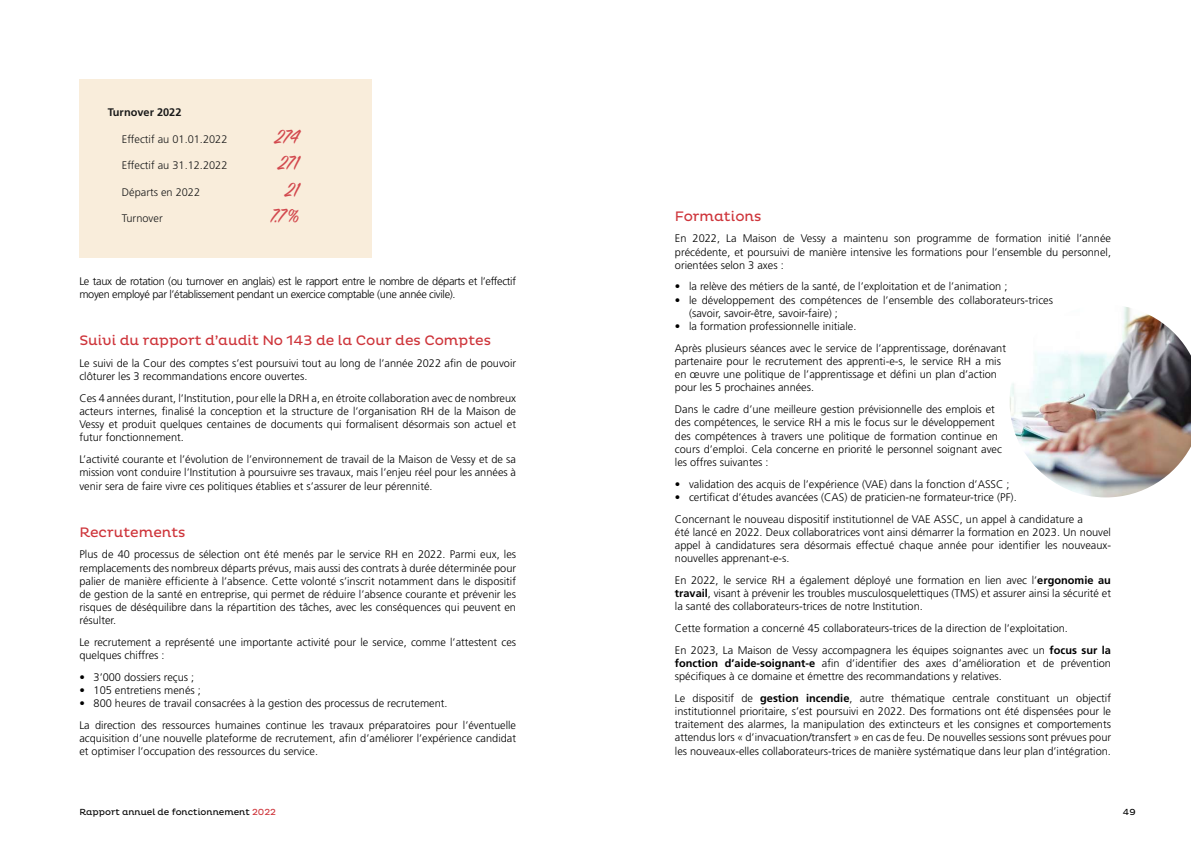
<style>
.page{position:relative;width:1191px;height:842px;background:#fff}
.page>*{position:absolute;margin:0;border:0;box-sizing:border-box;transform-origin:0 0}
.t1{font:22px "Sign Painter House Script";letter-spacing:-.02em;color:#ce343a}
.t2{font:14px "Pluto";color:#ce343a}
.t3{font:300 11px/13.2px "Frutiger";color:#000}
.t4{font:300 11px/13.2px "Frutiger";letter-spacing:-.03em;color:#000}
.t5{font:700 11px "Frutiger";color:#000}
.t6{font:9px "Pluto";color:#000}
.s1{font-weight:700}
.s2{color:#ce343a}
</style>
<div class="page">
<div style="left:79px;top:79px;width:292px;height:179px;background:#f9ecd8"></div>
<img style="left:1009px;top:307px;width:182px;height:190px">
<p class="t5" style="left:108px;top:106px;width:75px">Turnover 2022</p>
<p class="t3" style="left:122px;top:132px;width:107px">Effectif au 01.01.2022</p>
<h1 class="t1" style="left:274px;top:123px;width:26px">274</h1>
<p class="t3" style="left:122px;top:159px;width:107px">Effectif au 31.12.2022</p>
<h1 class="t1" style="left:278px;top:149px;width:23px">271</h1>
<p class="t3" style="left:122px;top:185px;width:80px">Départs en 2022</p>
<h1 class="t1" style="left:285px;top:175px;width:15px">21</h1>
<p class="t3" style="left:122px;top:212px;width:42px">Turnover</p>
<h1 class="t1" style="left:270px;top:202px;width:30px">7.7%</h1>
<p class="t4" style="left:79px;top:275px;width:438px">Le taux de rotation (ou turnover en anglais) est le rapport entre le nombre de départs et l’effectif moyen employé par l’établissement pendant un exercice comptable (une année civile).</p>
<p class="t2" style="left:79px;top:333px;width:413px">Suivi du rapport d’audit No 143 de la Cour des Comptes</p>
<p class="t3" style="left:79px;top:356px;width:438px">Le suivi de la Cour des comptes s’est poursuivi tout au long de l’année 2022 afin de pouvoir clôturer les 3 recommandations encore ouvertes.</p>
<p class="t3" style="left:79px;top:391px;width:438px;text-align:justify">Ces 4 années durant, l’Institution, pour elle la DRH a, en étroite collaboration avec de nombreux acteurs internes, finalisé la conception et la structure de l’organisation RH de la Maison de Vessy et produit quelques centaines de documents qui formalisent désormais son actuel et futur fonctionnement.</p>
<p class="t3" style="left:79px;top:453px;width:438px;text-align:justify">L’activité courante et l’évolution de l’environnement de travail de la Maison de Vessy et de sa mission vont conduire l’Institution à poursuivre ses travaux, mais l’enjeu réel pour les années à venir sera de faire vivre ces politiques établies et s’assurer de leur pérennité.</p>
<p class="t2" style="left:79px;top:524px;width:108px">Recrutements</p>
<p class="t3" style="left:79px;top:548px;width:438px;text-align:justify">Plus de 40 processus de sélection ont été menés par le service RH en 2022. Parmi eux, les remplacements des nombreux départs prévus, mais aussi des contrats à durée déterminée pour palier de manière efficiente à l’absence. Cette volonté s’inscrit notamment dans le dispositif de gestion de la santé en entreprise, qui permet de réduire l’absence courante et prévenir les risques de déséquilibre dans la répartition des tâches, avec les conséquences qui peuvent en résulter.</p>
<p class="t3" style="left:79px;top:636px;width:438px">Le recrutement a représenté une importante activité pour le service, comme l’attestent ces quelques chiffres :</p>
<p class="t3" style="left:79px;top:670px;width:116px">• 3’000 dossiers reçus ;</p>
<p class="t3" style="left:79px;top:684px;width:123px">• 105 entretiens menés ;</p>
<p class="t3" style="left:79px;top:693px;width:438px;line-height:21.7px">• 800 heures de travail consacrées à la gestion des processus de recrutement.<br>La direction des ressources humaines continue les travaux préparatoires pour l’éventuelle</p>
<p class="t3" style="left:79px;top:732px;width:438px">acquisition d’une nouvelle plateforme de recrutement, afin d’améliorer l’expérience candidat et optimiser l’occupation des ressources du service.</p>
<p class="t2" style="left:675px;top:208px;width:88px">Formations</p>
<p class="t3" style="left:675px;top:232px;width:437px;text-align:justify">En 2022, La Maison de Vessy a maintenu son programme de formation initié l’année précédente, et poursuivi de manière intensive les formations pour l’ensemble du personnel, orientées selon 3 axes :</p>
<p class="t3" style="left:675px;top:280px;width:334px">• la relève des métiers de la santé, de l’exploitation et de l’animation ;</p>
<p class="t3" style="left:689px;top:293px;width:365px;text-indent:-14px">• le développement des compétences de l’ensemble des collaborateurs-trices (savoir, savoir-être, savoir-faire) ;</p>
<p class="t3" style="left:675px;top:315px;width:333px;line-height:21.7px">• la formation professionnelle initiale.<br>Après plusieurs séances avec le service de l’apprentissage, dorénavant</p>
<p class="t3" style="left:675px;top:355px;width:328px">partenaire pour le recrutement des apprenti-e-s, le service RH a mis en œuvre une politique de l’apprentissage et défini un plan d’action pour les 5 prochaines années.</p>
<p class="t3" style="left:675px;top:403px;width:329px">Dans le cadre d’une meilleure gestion prévisionnelle des emplois et des compétences, le service RH a mis le focus sur le développement des compétences à travers une politique de formation continue en cours d’emploi. Cela concerne en priorité le personnel soignant avec les offres suivantes :</p>
<p class="t3" style="left:675px;top:477px;width:336px">• validation des acquis de l’expérience (VAE) dans la fonction d’ASSC ;</p>
<p class="t3" style="left:675px;top:486px;width:409px;line-height:21.7px">• certificat d’études avancées (CAS) de praticien-ne formateur-trice (PF).<br>Concernant le nouveau dispositif institutionnel de VAE ASSC, un appel à candidature a</p>
<p class="t3" style="left:675px;top:525px;width:438px;text-align:justify">été lancé en 2022. Deux collaboratrices vont ainsi démarrer la formation en 2023. Un nouvel appel à candidatures sera désormais effectué chaque année pour identifier les nouveaux&shy;nouvelles apprenant-e-s.</p>
<p class="t3" style="left:675px;top:573px;width:437px;text-align:justify">En 2022, le service RH a également déployé une formation en lien avec l’<span class="s1">ergonomie au travail</span>, visant à prévenir les troubles musculosquelettiques (TMS) et assurer ainsi la sécurité et la santé des collaborateurs-trices de notre Institution.</p>
<p class="t3" style="left:675px;top:617px;width:437px;line-height:21.7px">Cette formation a concerné 45 collaborateurs-trices de la direction de l’exploitation.<br>En 2023, La Maison de Vessy accompagnera les équipes soignantes avec un <span class="s1">focus sur la</span></p>
<p class="t3" style="left:675px;top:656px;width:437px"><span class="s1">fonction d’aide-soignant-e</span> afin d’identifier des axes d’amélioration et de prévention spécifiques à ce domaine et émettre des recommandations y relatives.</p>
<p class="t3" style="left:675px;top:691px;width:438px;text-align:justify">Le dispositif de <span class="s1">gestion incendie</span>, autre thématique centrale constituant un objectif institutionnel prioritaire, s’est poursuivi en 2022. Des formations ont été dispensées pour le traitement des alarmes, la manipulation des extincteurs et les consignes et comportements attendus lors « d’invacuation/transfert » en cas de feu. De nouvelles sessions sont prévues pour les nouveaux-elles collaborateurs-trices de manière systématique dans leur plan d’intégration.</p>
<p class="t6" style="left:79px;top:807px;width:198px">Rapport annuel de fonctionnement <span class="s2">2022</span></p>
<p class="t6" style="left:1123px;top:807px;width:14px">49</p>
</div>
